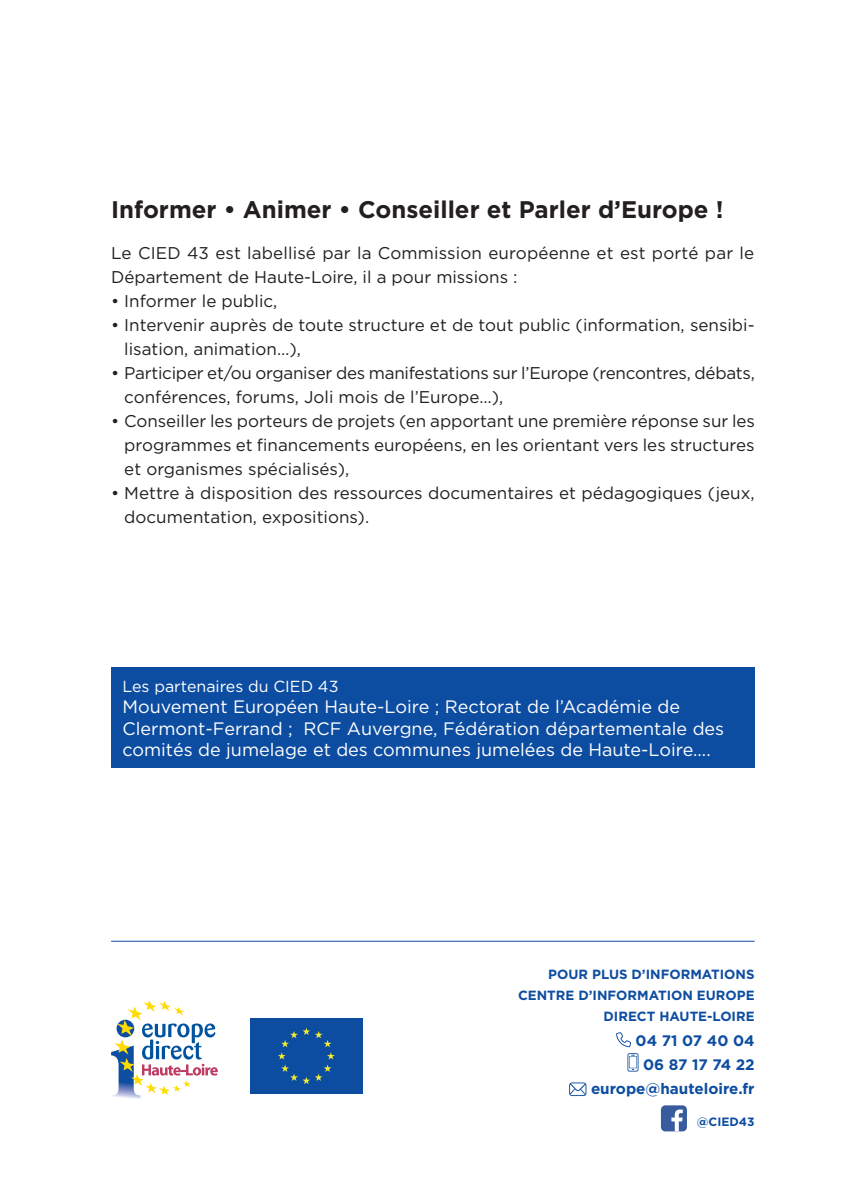
<style>
.page{position:relative;width:842px;height:1191px;background:#fff}
.page>*{position:absolute;margin:0;border:0;box-sizing:border-box;transform-origin:0 0}
.t1{font:700 24px "Gotham";color:#231f20}
.t2{font:18px/21.6px "Gotham";color:#fff}
.t3{font:17px/24px "Gotham";color:#231f20}
.t4{font:16px "Gotham";color:#fff}
.t5{font:700 15.2px "Gotham";color:#0d4da1}
.t6{font:700 13.2px "Gotham";color:#0d4da1}
.t7{font:700 12px "Gotham";color:#0d4da1}
</style>
<div class="page">
<div style="left:661px;top:1105px;width:26px;height:26px;background:#375b9e;border-radius:4px"></div>
<svg style="left:671px;top:1109px;width:12px;height:22px"></svg>
<div style="left:111px;top:667px;width:644px;height:100px;background:#0d4da1"></div>
<div style="left:250px;top:1018px;width:113px;height:75px;background:#0d4da1"></div>
<svg style="left:278px;top:1028px;width:57px;height:56px"></svg>
<svg style="left:111px;top:1000px;width:107px;height:99px"></svg>
<hr style="left:111px;top:940px;width:644px;height:1px;background:#0d4da1">
<svg style="left:616px;top:1032px;width:15px;height:15px"></svg>
<svg style="left:627px;top:1053px;width:11px;height:18px"></svg>
<svg style="left:569px;top:1082px;width:17px;height:14px"></svg>
<p class="t1" style="left:111px;top:195px;width:614px">Informer • Animer • Conseiller et Parler d’Europe !</p>
<p class="t3" style="left:111px;top:240px;width:645px">Le CIED 43 est labellisé par la Commission européenne et est porté par le<br>Département de Haute-Loire, il a pour missions :</p>
<p class="t3" style="left:111px;top:288px;width:168px">• Informer le public,</p>
<p class="t3" style="left:124px;top:312px;width:632px;text-indent:-13px">• Intervenir auprès de toute structure et de tout public (information, sensibi&shy;lisation, animation…),</p>
<p class="t3" style="left:124px;top:360px;width:632px;text-indent:-13px">• Participer et/ou organiser des manifestations sur l’Europe (rencontres, débats, conférences, forums, Joli mois de l’Europe…),</p>
<p class="t3" style="left:124px;top:408px;width:632px;text-align:justify;text-indent:-13px">• Conseiller les porteurs de projets (en apportant une première réponse sur les programmes et financements européens, en les orientant vers les structures et organismes spécialisés),</p>
<p class="t3" style="left:124px;top:480px;width:632px;text-indent:-13px">• Mettre à disposition des ressources documentaires et pédagogiques (jeux, documentation, expositions).</p>
<p class="t4" style="left:122px;top:677px;width:218px">Les partenaires du CIED 43</p>
<p class="t2" style="left:122px;top:695px;width:603px">Mouvement Européen Haute-Loire ; Rectorat de l’Académie de<br>Clermont-Ferrand ; RCF Auvergne, Fédération départementale des comités de jumelage et des communes jumelées de Haute-Loire….</p>
<p class="t6" style="left:548px;top:966px;width:208px">POUR PLUS D’INFORMATIONS</p>
<p class="t6" style="left:518px;top:987px;width:238px">CENTRE D’INFORMATION EUROPE</p>
<p class="t6" style="left:603px;top:1008px;width:153px">DIRECT HAUTE-LOIRE</p>
<p class="t5" style="left:636px;top:1031px;width:121px">04 71 07 40 04</p>
<p class="t5" style="left:643px;top:1055px;width:113px">06 87 17 74 22</p>
<p class="t5" style="left:591px;top:1080px;width:165px">europe@hauteloire.fr</p>
<p class="t7" style="left:697px;top:1114px;width:59px">@CIED43</p>
</div>
